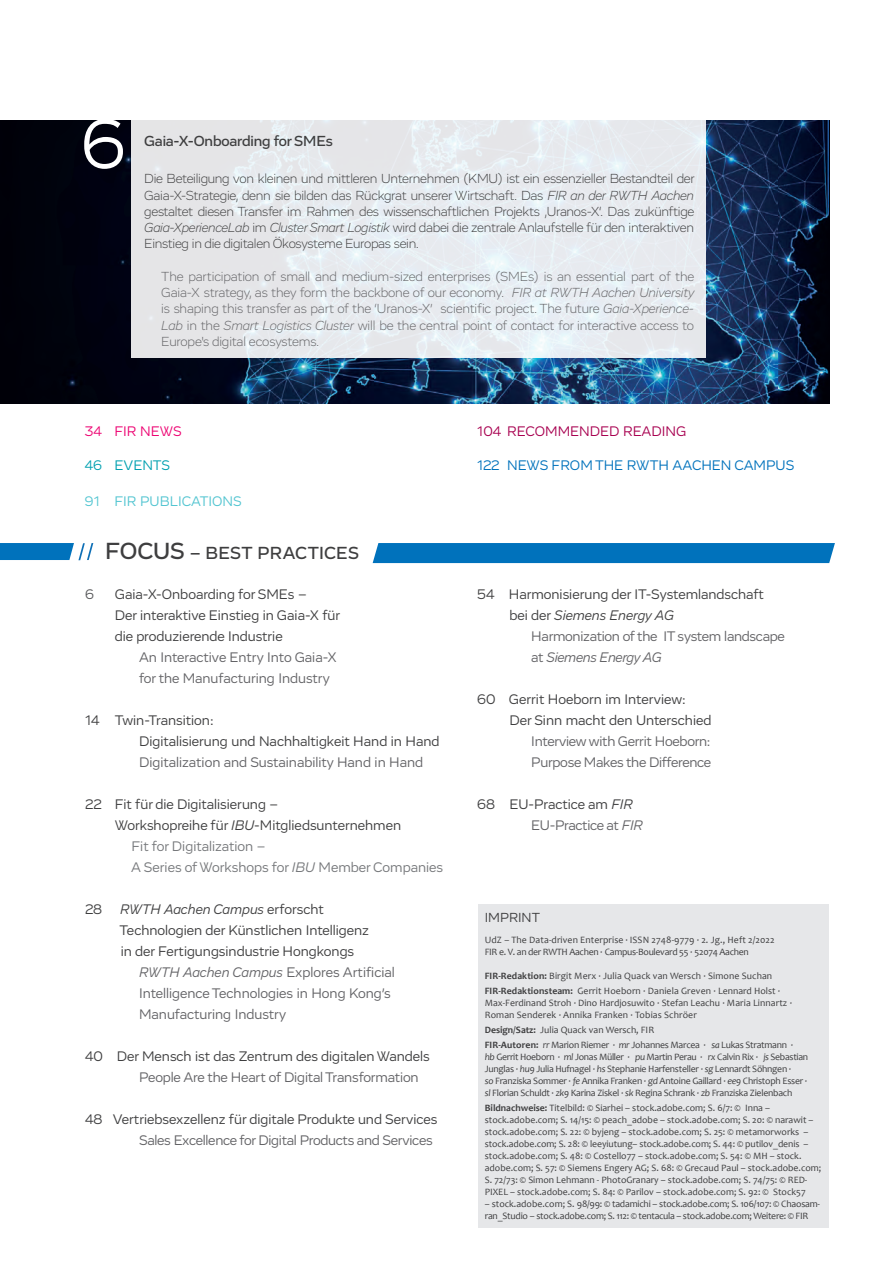
<style>
.page{position:relative;width:893px;height:1263px;background:#fff}
.page>*{position:absolute;margin:0;border:0;box-sizing:border-box;transform-origin:0 0}
.t1{font:72px "Vito";color:#fff}
.t2{font:500 18px "Vito";letter-spacing:.015em;color:#3e3e3f}
.t3{font:500 15px "Vito";letter-spacing:-.01em;color:#3e3e3f}
.t4{font:14.25px/21px "Vito";color:#3e3e3f}
.t5{font:14.25px/21px "Vito";letter-spacing:-.01em;color:#636366}
.t6{font:14.25px "Vito";color:#76787b}
.t7{font:14.25px "Vito";color:#0072bc}
.t8{font:14.25px "Vito";color:#a80150}
.t9{font:14.25px "Vito";color:#53c5d1}
.t10{font:14.25px "Vito";color:#ed0372}
.t11{font:14.25px "Vito";color:#00a0b0}
.t12{font:14.25px "Vito";color:#57585a}
.t13{font:300 13.5px/16.2px "Vito";letter-spacing:-.02em;color:#3e3e3f;text-align:justify}
.t14{font:300 13.5px/16.2px "Vito";letter-spacing:-.01em;color:#636366;text-align:justify}
.t15{font:13.5px "Vito";color:#3e3e3f}
.t16{font:9.75px/12px "Candara";color:#3e3e3f}
.t17{font:9.75px/12px "Candara";letter-spacing:-.025em;color:#3e3e3f}
.t18{font:9.75px/12px "Candara";letter-spacing:-.02em;color:#3e3e3f}
.s1{font-style:italic}
.s2{font-size:24px}
.s3{color:#636366}
.s4{font-style:italic;color:#636366}
.s5{font-weight:700}
</style>
<div class="page">
<div style="left:478px;top:904px;width:351px;height:324px;background:#e6e7e9"></div>
<img style="left:778px;top:121px;width:51px;height:283px">
<img style="left:0;top:121px;width:778px;height:283px">
<div style="left:132px;top:117px;width:574px;height:241px;background:linear-gradient(to right,#e6e7e9,#e9eef4)"></div>
<div style="left:373px;top:543px;width:462px;height:20px;background:#0072bc"></div>
<svg style="left:0;top:543px;width:94px;height:17px"></svg>
<h1 class="t1" style="left:81px;top:101px;width:46px">6</h1>
<h3 class="t3" style="left:144px;top:131px;width:190px">Gaia-X-Onboarding for SMEs</h3>
<p class="t13" style="left:144px;top:171px;width:552px">Die Beteiligung von kleinen und mittleren Unternehmen (KMU) ist ein essenzieller Bestandteil der Gaia-X-Strategie, denn sie bilden das Rückgrat unserer Wirtschaft. Das <span class="s1">FIR an der RWTH Aachen </span>gestaltet diesen Transfer im Rahmen des wissenschaftlichen Projekts ‚Uranos-X‘. Das zukünftige <span class="s1">Gaia-XperienceLab</span> im <span class="s1">Cluster Smart Logistik</span> wird dabei die zentrale Anlaufstelle für den interaktiven Einstieg in die digitalen Ökosysteme Europas sein.</p>
<p class="t14" style="left:161px;top:268px;width:535px">The participation of small and medium-sized enterprises (SMEs) is an essential part of the Gaia-X strategy, as they form the backbone of our economy. <span class="s1">FIR at RWTH Aachen University </span>is shaping this transfer as part of the ‘Uranos-X’ scientific project. The future <span class="s1">Gaia-Xperience-Lab</span> in the <span class="s1">Smart Logistics Cluster</span> will be the central point of contact for interactive access to Europe's digital ecosystems.</p>
<h3 class="t10" style="left:85px;top:423px;width:98px">34 FIR NEWS</h3>
<h3 class="t11" style="left:85px;top:456px;width:87px">46 EVENTS</h3>
<h3 class="t9" style="left:85px;top:493px;width:159px">91 FIR PUBLICATIONS</h3>
<h2 class="t2" style="left:105px;top:541px;width:255px"><span class="s2">FOCUS</span> – BEST PRACTICES</h2>
<h3 class="t12" style="left:85px;top:586px;width:10px">6</h3>
<h3 class="t4" style="left:115px;top:584px;width:227px">Gaia-X-Onboarding for SMEs –<br>Der interaktive Einstieg in Gaia-X für die produzierende Industrie</h3>
<h3 class="t5" style="left:139px;top:647px;width:199px">An Interactive Entry Into Gaia-X for the Manufacturing Industry</h3>
<h3 class="t4" style="left:139px;top:710px;width:302px;text-indent:-54px">14 Twin-Transition:<br>Digitalisierung und Nachhaltigkeit Hand in Hand</h3>
<h3 class="t5" style="left:139px;top:752px;width:286px">Digitalization and Sustainability Hand in Hand</h3>
<h3 class="t4" style="left:85px;top:794px;width:195px">22 Fit für die Digitalisierung –</h3>
<h3 class="t4" style="left:115px;top:815px;width:288px">Workshopreihe für <span class="s1">IBU</span>-Mitgliedsunternehmen</h3>
<h3 class="t6" style="left:132px;top:838px;width:136px">Fit for Digitalization –</h3>
<h3 class="t6" style="left:131px;top:859px;width:313px">A Series of Workshops for <span class="s1">IBU</span> Member Companies</h3>
<h3 class="t4" style="left:85px;top:899px;width:19px">28</h3>
<h3 class="t4" style="left:119px;top:899px;width:251px"><span class="s1">RWTH Aachen Campus</span> erforscht<br>Technologien der Künstlichen Intelligenz in der Fertigungsindustrie Hongkongs</h3>
<h3 class="t5" style="left:139px;top:962px;width:257px"><span class="s1">RWTH Aachen Campus</span> Explores Artificial<br>Intelligence Technologies in Hong Kong’s<br>Manufacturing Industry</h3>
<h3 class="t4" style="left:85px;top:1046px;width:346px">40 Der Mensch ist das Zentrum des digitalen Wandels</h3>
<h3 class="t5" style="left:139px;top:1067px;width:281px">People Are the Heart of Digital Transformation</h3>
<h3 class="t4" style="left:85px;top:1109px;width:354px">48 Vertriebsexzellenz für digitale Produkte und Services</h3>
<h3 class="t5" style="left:139px;top:1130px;width:295px">Sales Excellence for Digital Products and Services</h3>
<h3 class="t8" style="left:477px;top:423px;width:211px">104 RECOMMENDED READING</h3>
<h3 class="t7" style="left:477px;top:456px;width:318px">122 NEWS FROM THE RWTH AACHEN CAMPUS</h3>
<h3 class="t4" style="left:509px;top:584px;width:256px;text-indent:-32px">54 Harmonisierung der IT-Systemlandschaft bei der <span class="s1">Siemens Energy AG</span></h3>
<h3 class="t5" style="left:531px;top:626px;width:255px">Harmonization of the IT system landscape at <span class="s1">Siemens Energy AG</span></h3>
<h3 class="t4" style="left:509px;top:689px;width:203px;text-indent:-32px">60 Gerrit Hoeborn im Interview:<br>Der Sinn macht den Unterschied</h3>
<h3 class="t5" style="left:531px;top:731px;width:181px">Interview with Gerrit Hoeborn:<br>Purpose Makes the Difference</h3>
<h3 class="t4" style="left:531px;top:794px;width:113px;text-indent:-54px">68 EU-Practice am <span class="s1">FIR<br></span><span class="s3">EU-Practice at</span> <span class="s4">FIR</span></h3>
<h3 class="t15" style="left:485px;top:909px;width:57px">IMPRINT</h3>
<p class="t16" style="left:485px;top:934px;width:291px">UdZ – The Data-driven Enterprise · ISSN 2748-9779 · 2. Jg., Heft 2/2022<br>FIR e. V. an der RWTH Aachen · Campus-Boulevard 55 · 52074 Aachen</p>
<p class="t16" style="left:485px;top:968px;width:297px;line-height:15px"><span class="s5">FIR-Redaktion:</span> Birgit Merx · Julia Quack van Wersch · Simone Suchan<br><span class="s5">FIR-Redaktionsteam:</span> Gerrit Hoeborn · Daniela Greven · Lennard Holst ·</p>
<p class="t16" style="left:485px;top:997px;width:309px">Max-Ferdinand Stroh · Dino Hardjosuwito · Stefan Leachu · Maria Linnartz ·<br>Roman Senderek · Annika Franken · Tobias Schröer</p>
<p class="t17" style="left:485px;top:1022px;width:310px;line-height:15px"><span class="s5">Design/Satz:</span> Julia Quack van Wersch, FIR<br><span class="s5">FIR-Autoren:</span> <span class="s1">rr</span> Marion Riemer · <span class="s1">mr</span> Johannes Marcea · <span class="s1">sa</span> Lukas Stratmann ·</p>
<p class="t17" style="left:485px;top:1051px;width:325px"><span class="s1">hb</span> Gerrit Hoeborn · <span class="s1">ml</span> Jonas Müller · <span class="s1">pu</span> Martin Perau · <span class="s1">rx</span> Calvin Rix · <span class="s1">js</span> Sebastian Junglas · <span class="s1">hu9</span> Julia Hufnagel · <span class="s1">hs</span> Stephanie Harfensteller · <span class="s1">sg</span> Lennardt Söhngen ·<br><span class="s1">so</span> Franziska Sommer · <span class="s1">fe</span> Annika Franken · <span class="s1">gd</span> Antoine Gaillard · <span class="s1">ee9</span> Christoph Esser · <span class="s1">sl</span> Florian Schuldt · <span class="s1">zk9</span> Karina Ziskel · <span class="s1">sk</span> Regina Schrank · <span class="s1">zb</span> Franziska Zielenbach</p>
<p class="t16" style="left:485px;top:1102px;width:338px"><span class="s5">Bildnachweise:</span> Titelbild: © Siarhei – stock.adobe.com; S. 6/7: © Inna – stock.adobe.com; S. 14/15: © peach_adobe – stock.adobe.com; S. 20: © narawit – stock.adobe.com; S. 22: © byjeng – stock.adobe.com; S. 25: © metamorworks – stock.adobe.com; S. 28: © leeyiutung– stock.adobe.com; S. 44: © putilov_denis – stock.adobe.com; S. 48: © Costello77 – stock.adobe.com; S. 54: © MH – stock. adobe.com; S. 57: © Siemens Engery AG; S. 68: © Grecaud Paul – stock.adobe.com; S. 72/73: © Simon Lehmann - PhotoGranary – stock.adobe.com; S. 74/75: © RED-PIXEL – stock.adobe.com; S. 84: © Parilov – stock.adobe.com; S. 92: © Stock57</p>
<p class="t18" style="left:485px;top:1198px;width:337px">– stock.adobe.com; S. 98/99: © tadamichi – stock.adobe.com; S. 106/107: © Chaosam&shy;ran_Studio – stock.adobe.com; S. 112: © tentacula – stock.adobe.com; Weitere: © FIR</p>
</div>
